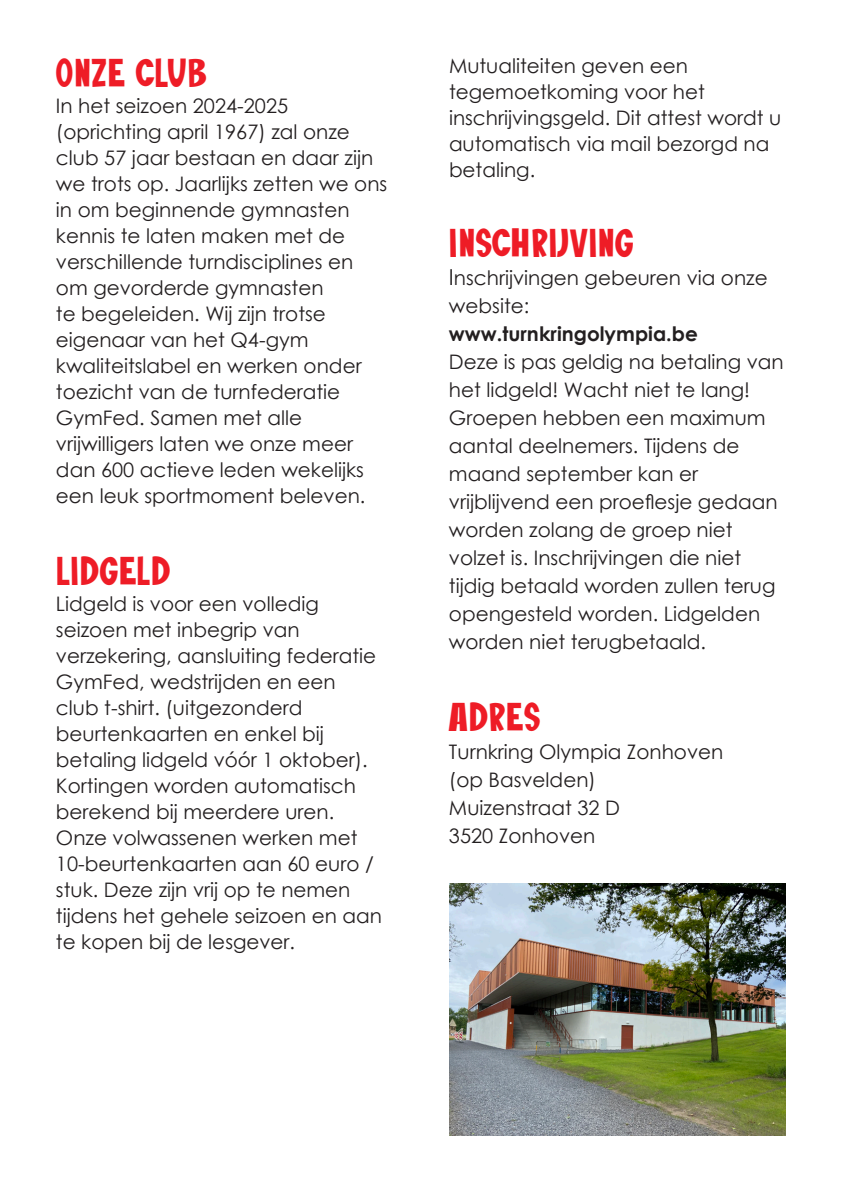
<style>
.page{position:relative;width:842px;height:1191px;background:#fff}
.page>*{position:absolute;margin:0;border:0;box-sizing:border-box;transform-origin:0 0}
.t1{font:40px "Bear And Bunny";color:#ee1c26}
.t2{font:20px/26px "Century Gothic";color:#231f20}
.t3{font:700 20px "Century Gothic";color:#231f20}
.s1{font-size:22px}
</style>
<div class="page">
<img style="left:449px;top:883px;width:336px;height:252px">
<h1 class="t1" style="left:56px;top:52px;width:152px">ONZE CLUB</h1>
<p class="t2" style="left:56px;top:92px;width:333px">In het seizoen 2024-2025 (oprichting april 1967) zal onze club 57 jaar bestaan en daar zijn we trots op. Jaarlijks zetten we ons in om beginnende gymnasten kennis te laten maken met de verschillende turndisciplines en om gevorderde gymnasten<br>te begeleiden. Wij zijn trotse eigenaar van het Q4-gym kwaliteitslabel en werken onder toezicht van de turnfederatie<br>GymFed. Samen met alle vrijwilligers laten we onze meer dan 600 actieve leden wekelijks een leuk sportmoment beleven.</p>
<h1 class="t1" style="left:56px;top:550px;width:116px">LIDGELD</h1>
<p class="t2" style="left:56px;top:590px;width:328px">Lidgeld is voor een volledig seizoen met inbegrip van verzekering, aansluiting federatie<br>GymFed, wedstrijden en een club t-shirt. (uitgezonderd beurtenkaarten en enkel bij betaling lidgeld vóór 1 oktober).<br>Kortingen worden automatisch berekend bij meerdere uren.<br>Onze volwassenen werken met<br>10-beurtenkaarten aan 60 euro / stuk. Deze zijn vrij op te nemen tijdens het gehele seizoen en aan te kopen bij de lesgever.</p>
<p class="t2" style="left:449px;top:52px;width:334px">Mutualiteiten geven een tegemoetkoming voor het inschrijvingsgeld. Dit attest wordt u automatisch via mail bezorgd na betaling.</p>
<h1 class="t1" style="left:449px;top:223px;width:187px">INSCHRIJVING</h1>
<p class="t2" style="left:449px;top:263px;width:320px;line-height:28px"><span class="s1">I</span>nschrijvingen gebeuren via onze website:</p>
<p class="t3" style="left:449px;top:318px;width:250px">www.turnkringolympia.be</p>
<p class="t2" style="left:449px;top:347px;width:336px;line-height:28px">Deze is pas geldig na betaling van het lidgeld! Wacht niet te lang!<br>Groepen hebben een maximum aantal deelnemers. Tijdens de maand september kan er vrijblijvend een proeflesje gedaan worden zolang de groep niet volzet is. Inschrijvingen die niet tijdig betaald worden zullen terug opengesteld worden. Lidgelden worden niet terugbetaald.</p>
<h1 class="t1" style="left:449px;top:697px;width:93px">ADRES</h1>
<p class="t2" style="left:449px;top:737px;width:276px;line-height:28px">Turnkring Olympia Zonhoven (op Basvelden)<br>Muizenstraat 32 D<br>3520 Zonhoven</p>
</div>
